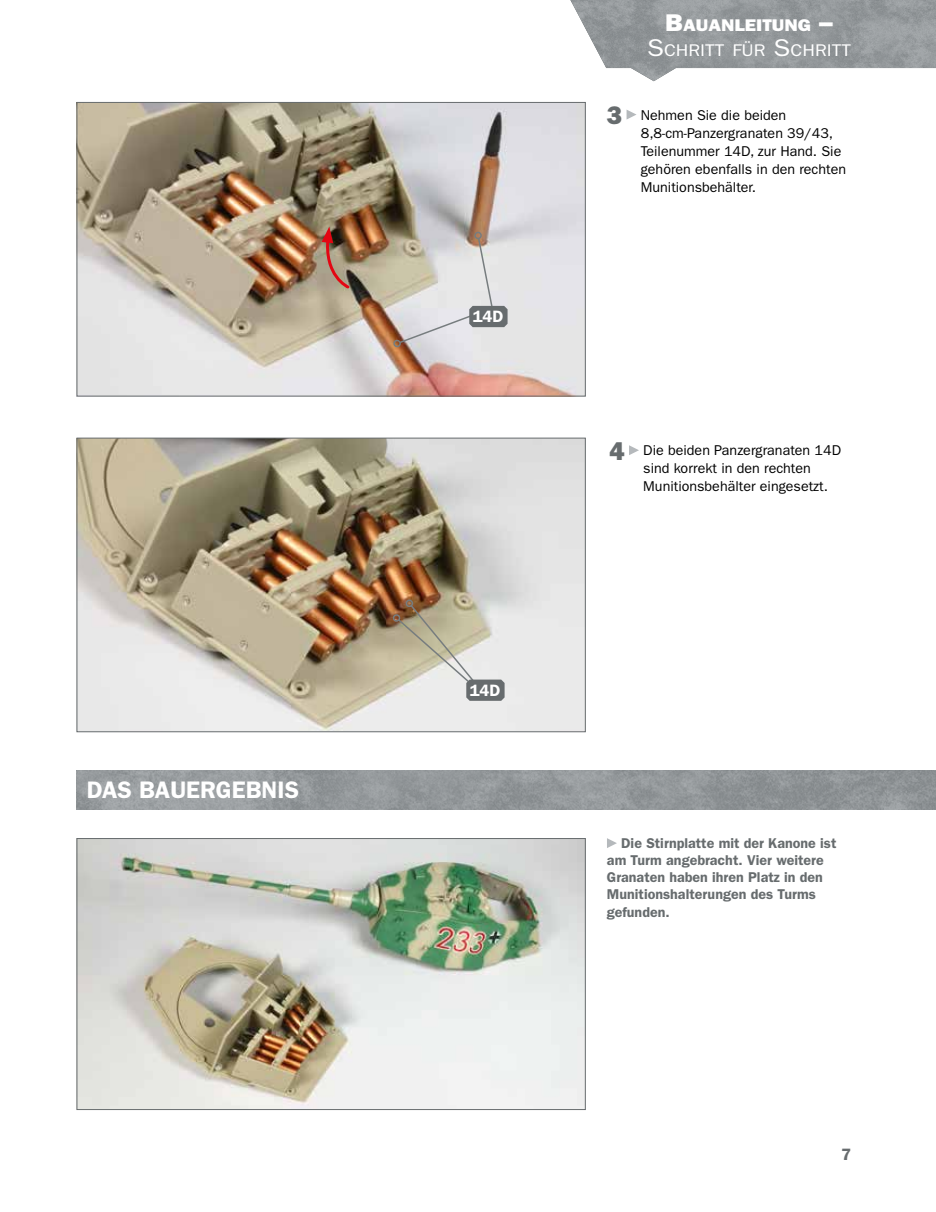
<style>
.page{position:relative;width:936px;height:1212px;background:#fff}
.page>*{position:absolute;margin:0;border:0;box-sizing:border-box;transform-origin:0 0}
.t1{font:600 24px "ITC Franklin Gothic Std";color:#fff}
.t2{font:16.95px "ITC Franklin Gothic Std";color:#fff;scale:1.12 1}
.t3{font:16.95px "ITC Franklin Gothic Std Hvy";color:#fff;scale:1.12 1}
.t4{font:600 16.5px "ITC Franklin Gothic Std";color:#fff}
.t5{font:600 16.5px "ITC Franklin Gothic Std";color:#676c6e}
.t6{font:14.25px/18px "ITC Franklin Gothic Std";color:#000}
.t7{font:600 14.25px/17.1px "ITC Franklin Gothic Std";color:#676c6e}
.s1{font-size:24.3px}
.s2{font-family:"ITC Franklin Gothic Std Hvy";font-size:25.5px;color:#676c6e}
</style>
<div class="page">
<img style="left:570px;top:0;width:365px;height:81px">
<img style="left:79px;top:104px;width:504px;height:290px">
<div style="left:77px;top:102px;width:508px;height:294px;border:1px solid #676c6e"></div>
<svg style="left:626px;top:110px;width:10px;height:10px"></svg>
<img style="left:79px;top:440px;width:504px;height:290px">
<div style="left:77px;top:438px;width:508px;height:294px;border:1px solid #676c6e"></div>
<svg style="left:629px;top:445px;width:10px;height:10px"></svg>
<img style="left:77px;top:770px;width:858px;height:39px">
<img style="left:79px;top:840px;width:504px;height:268px">
<div style="left:77px;top:838px;width:508px;height:272px;border:1px solid #676c6e"></div>
<svg style="left:607px;top:838px;width:10px;height:10px"></svg>
<div style="left:474px;top:231px;width:8px;height:8px;border:2px solid #777d7f;border-radius:50%"></div>
<svg style="left:393px;top:237px;width:114px;height:111px"></svg>
<svg style="left:321px;top:227px;width:30px;height:63px"></svg>
<svg style="left:391px;top:599px;width:113px;height:102px"></svg>
<h1 class="t1" style="left:87px;top:775px;width:214px">DAS BAUERGEBNIS</h1>
<p class="t4" style="left:472px;top:307px;width:32px">14D</p>
<p class="t4" style="left:469px;top:680px;width:32px">14D</p>
<p class="t3" style="left:665px;top:15px;width:151px"><span class="s1">B</span>AUANLEITUNG <span class="s1">–</span></p>
<p class="t2" style="left:647px;top:41px;width:183px"><span class="s1">S</span>CHRITT FÜR <span class="s1">S</span>CHRITT</p>
<p class="t6" style="left:640px;top:106px;width:207px;text-indent:-34px"><span class="s2">3</span> Nehmen Sie die beiden<br>8,8-cm-Panzergranaten 39/43,<br>Teilenummer 14D, zur Hand. Sie gehören ebenfalls in den rechten<br>Munitionsbehälter.</p>
<p class="t6" style="left:643px;top:441px;width:199px;text-indent:-34px"><span class="s2">4</span> Die beiden Panzergranaten 14D sind korrekt in den rechten<br>Munitionsbehälter eingesetzt.</p>
<p class="t7" style="left:607px;top:835px;width:231px;text-indent:14px">Die Stirnplatte mit der Kanone ist am Turm angebracht. Vier weitere<br>Granaten haben ihren Platz in den<br>Munitionshalterungen des Turms gefunden.</p>
<p class="t5" style="left:840px;top:1144px;width:11px">7</p>
</div>
